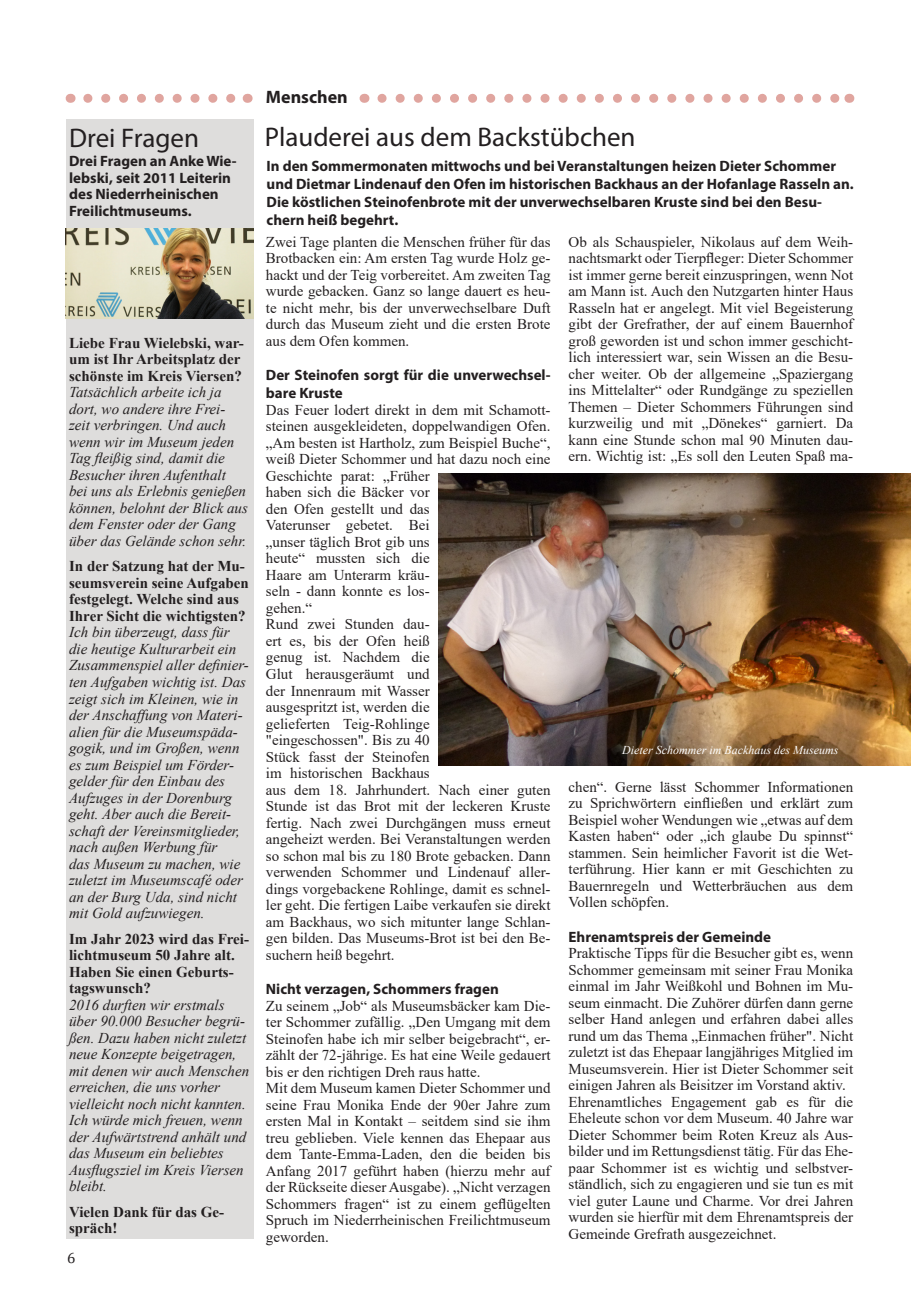
<style>
.page{position:relative;width:919px;height:1289px;background:#fff}
.page>*{position:absolute;margin:0;border:0;box-sizing:border-box;transform-origin:0 0}
.t1{font:27px "Myriad Pro";color:#231f20}
.t2{font:700 18px "Myriad Pro";color:#231f20}
.t3{font:15px/16.5px "Times New Roman";color:#231f20;text-align:justify}
.t4{font:italic 15px/16.5px "Times New Roman";color:#231f20}
.t5{font:700 15px/18px "Myriad Pro";color:#231f20}
.t6{font:700 15px/16.5px "Times New Roman";color:#231f20}
.t7{font:15px "Cambria";color:#231f20}
.t8{font:italic 12px "Times New Roman";color:#fff}
</style>
<div class="page">
<div style="left:66px;top:119px;width:187px;height:1119px;background:#dedddc"></div>
<img style="left:438px;top:473px;width:472px;height:292px">
<img style="left:66px;top:229px;width:187px;height:90px">
<svg style="left:88px;top:94px;width:148px;height:9px"></svg>
<svg style="left:382px;top:94px;width:457px;height:9px"></svg>
<h1 class="t1" style="left:69px;top:122px;width:131px">Drei Fragen</h1>
<p class="t5" style="left:69px;top:152px;width:169px;line-height:16.5px">Drei Fragen an Anke Wie&shy;lebski, seit 2011 Leiterin des Niederrheinischen<br>Freilichtmuseums.</p>
<p class="t6" style="left:69px;top:334px;width:176px">Liebe Frau Wielebski, war&shy;um ist Ihr Arbeitsplatz der schönste im Kreis Viersen?</p>
<p class="t4" style="left:69px;top:384px;width:180px">Tatsächlich arbeite ich ja dort, wo andere ihre Frei&shy;zeit verbringen. Und auch wenn wir im Museum jeden<br>Tag fleißig sind, damit die<br>Besucher ihren Aufenthalt bei uns als Erlebnis genießen können, belohnt der Blick aus dem Fenster oder der Gang über das Gelände schon sehr.</p>
<p class="t6" style="left:69px;top:557px;width:181px">In der Satzung hat der Mu&shy;seumsverein seine Aufgaben festgelegt. Welche sind aus<br>Ihrer Sicht die wichtigsten?</p>
<p class="t4" style="left:69px;top:624px;width:181px">Ich bin überzeugt, dass für die heutige Kulturarbeit ein<br>Zusammenspiel aller definier&shy;ten Aufgaben wichtig ist. Das zeigt sich im Kleinen, wie in der Anschaffung von Materi&shy;alien für die Museumspäda&shy;gogik, und im Großen, wenn es zum Beispiel um Förder&shy;gelder für den Einbau des<br>Aufzuges in der Dorenburg geht. Aber auch die Bereit&shy;schaft der Vereinsmitglieder, nach außen Werbung für<br>das Museum zu machen, wie zuletzt im Museumscafé oder an der Burg Uda, sind nicht mit Gold aufzuwiegen.</p>
<p class="t6" style="left:69px;top:929px;width:181px">Im Jahr 2023 wird das Frei&shy;lichtmuseum 50 Jahre alt.<br>Haben Sie einen Geburts&shy;tagswunsch?</p>
<p class="t4" style="left:69px;top:996px;width:181px">2016 durften wir erstmals über 90.000 Besucher begrü&shy;ßen. Dazu haben nicht zuletzt neue Konzepte beigetragen, mit denen wir auch Menschen erreichen, die uns vorher vielleicht noch nicht kannten.<br>Ich würde mich freuen, wenn der Aufwärtstrend anhält und das Museum ein beliebtes<br>Ausflugsziel im Kreis Viersen bleibt.</p>
<p class="t6" style="left:69px;top:1202px;width:157px">Vielen Dank für das Ge&shy;spräch!</p>
<p class="t7" style="left:67px;top:1249px;width:10px">6</p>
<p class="t2" style="left:266px;top:85px;width:83px">Menschen</p>
<h1 class="t1" style="left:265px;top:121px;width:372px">Plauderei aus dem Backstübchen</h1>
<p class="t5" style="left:266px;top:156px;width:588px">In den Sommermonaten mittwochs und bei Veranstaltungen heizen Dieter Schommer und Dietmar Lindenauf den Ofen im historischen Backhaus an der Hofanlage Rasseln an.<br>Die köstlichen Steinofenbrote mit der unverwechselbaren Kruste sind bei den Besu&shy;chern heiß begehrt.</p>
<p class="t3" style="left:266px;top:233px;width:286px">Zwei Tage planten die Menschen früher für das Brotbacken ein: Am ersten Tag wurde Holz ge&shy;hackt und der Teig vorbereitet. Am zweiten Tag wurde gebacken. Ganz so lange dauert es heu&shy;te nicht mehr, bis der unverwechselbare Duft durch das Museum zieht und die ersten Brote aus dem Ofen kommen.</p>
<p class="t5" style="left:266px;top:366px;width:286px">Der Steinofen sorgt für die unverwechsel&shy;bare Kruste</p>
<p class="t3" style="left:266px;top:401px;width:286px;text-align:left">Das Feuer lodert direkt in dem mit Schamott&shy;steinen ausgekleideten, doppelwandigen Ofen. „Am besten ist Hartholz, zum Beispiel Buche“, weiß Dieter Schommer und hat dazu noch eine<br>Geschichte parat: „Früher<br>haben sich die Bäcker vor<br>den Ofen gestellt und das<br>Vaterunser gebetet. Bei<br>„unser täglich Brot gib uns<br>heute“ mussten sich die<br>Haare am Unterarm kräu-<br>seln - dann konnte es los-<br>gehen.“<br>Rund zwei Stunden dau-<br>ert es, bis der Ofen heiß<br>genug ist. Nachdem die<br>Glut herausgeräumt und<br>der Innenraum mit Wasser<br>ausgespritzt ist, werden die<br>gelieferten Teig-Rohlinge<br>"eingeschossen". Bis zu 40<br>Stück fasst der Steinofen<br>im historischen Backhaus<br>aus dem 18. Jahrhundert. Nach einer guten<br>Stunde ist das Brot mit der leckeren Kruste fertig. Nach zwei Durchgängen muss erneut angeheizt werden. Bei Veranstaltungen werden so schon mal bis zu 180 Brote gebacken. Dann verwenden Schommer und Lindenauf aller&shy;dings vorgebackene Rohlinge, damit es schnel&shy;ler geht. Die fertigen Laibe verkaufen sie direkt am Backhaus, wo sich mitunter lange Schlan&shy;gen bilden. Das Museums-Brot ist bei den Be&shy;suchern heiß begehrt.</p>
<p class="t5" style="left:266px;top:979px;width:234px">Nicht verzagen, Schommers fragen</p>
<p class="t3" style="left:266px;top:996px;width:286px;text-align:left">Zu seinem „Job“ als Museumsbäcker kam Die&shy;ter Schommer zufällig. „Den Umgang mit dem Steinofen habe ich mir selber beigebracht“, er&shy;zählt der 72-jährige. Es hat eine Weile gedauert bis er den richtigen Dreh raus hatte.<br>Mit dem Museum kamen Dieter Schommer und seine Frau Monika Ende der 90er Jahre zum ersten Mal in Kontakt – seitdem sind sie ihm treu geblieben. Viele kennen das Ehepaar aus dem Tante-Emma-Laden, den die beiden bis Anfang 2017 geführt haben (hierzu mehr auf der Rückseite dieser Ausgabe). „Nicht verzagen Schommers fragen“ ist zu einem geflügelten Spruch im Niederrheinischen Freilichtmuseum geworden.</p>
<p class="t3" style="left:568px;top:233px;width:286px">Ob als Schauspieler, Nikolaus auf dem Weih&shy;nachtsmarkt oder Tierpfleger: Dieter Schommer ist immer gerne bereit einzuspringen, wenn Not am Mann ist. Auch den Nutzgarten hinter Haus Rasseln hat er angelegt. Mit viel Begeisterung gibt der Grefrather, der auf einem Bauernhof groß geworden ist und schon immer geschicht&shy;lich interessiert war, sein Wissen an die Besu&shy;cher weiter. Ob der allgemeine „Spaziergang ins Mittelalter“ oder Rundgänge zu speziellen Themen – Dieter Schommers Führungen sind kurzweilig und mit „Dönekes“ garniert. Da kann eine Stunde schon mal 90 Minuten dau&shy;ern. Wichtig ist: „Es soll den Leuten Spaß ma-</p>
<p class="t8" style="left:622px;top:742px;width:218px">Dieter Schommer im Backhaus des Museums</p>
<p class="t3" style="left:568px;top:777px;width:286px">chen“. Gerne lässt Schommer Informationen zu Sprichwörtern einfließen und erklärt zum Beispiel woher Wendungen wie „etwas auf dem Kasten haben“ oder „ich glaube Du spinnst“ stammen. Sein heimlicher Favorit ist die Wet&shy;terführung. Hier kann er mit Geschichten zu Bauernregeln und Wetterbräuchen aus dem Vollen schöpfen.</p>
<p class="t5" style="left:568px;top:927px;width:204px">Ehrenamtspreis der Gemeinde</p>
<p class="t3" style="left:568px;top:944px;width:286px;text-align:left">Praktische Tipps für die Besucher gibt es, wenn Schommer gemeinsam mit seiner Frau Monika einmal im Jahr Weißkohl und Bohnen im Mu&shy;seum einmacht. Die Zuhörer dürfen dann gerne selber Hand anlegen und erfahren dabei alles rund um das Thema „Einmachen früher". Nicht zuletzt ist das Ehepaar langjähriges Mitglied im Museumsverein. Hier ist Dieter Schommer seit einigen Jahren als Beisitzer im Vorstand aktiv.<br>Ehrenamtliches Engagement gab es für die Eheleute schon vor dem Museum. 40 Jahre war Dieter Schommer beim Roten Kreuz als Aus&shy;bilder und im Rettungsdienst tätig. Für das Ehe&shy;paar Schommer ist es wichtig und selbstver&shy;ständlich, sich zu engagieren und sie tun es mit viel guter Laune und Charme. Vor drei Jahren wurden sie hierfür mit dem Ehrenamtspreis der Gemeinde Grefrath ausgezeichnet.</p>
</div>
